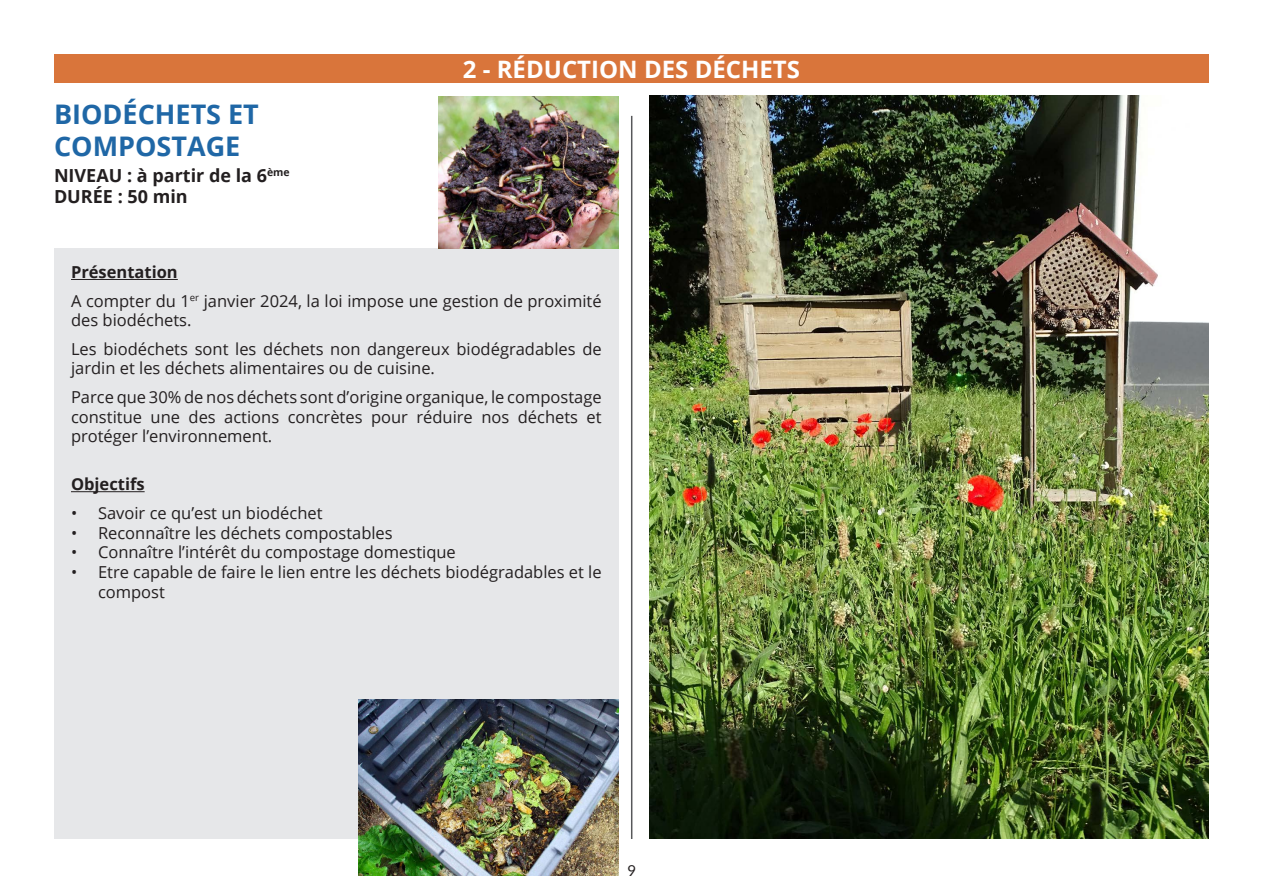
<style>
.page{position:relative;width:1263px;height:893px;background:#fff}
.page>*{position:absolute;margin:0;border:0;box-sizing:border-box;transform-origin:0 0}
.t1{font:700 27px/32.4px "Open Sans";color:#1f67a6}
.t2{font:700 24px "Open Sans";color:#fff}
.t3{font:700 18px "Open Sans";color:#231f20}
.t4{font:16.5px/19.8px "Open Sans";color:#231f20}
.t5{font:700 16.5px "Open Sans";color:#231f20}
.t6{font:15px "Lato";color:#231f20}
</style>
<div class="page">
<div style="left:54px;top:249px;width:565px;height:590px;background:#e6e7e9"></div>
<hr style="left:71px;top:279px;width:107px;height:1px;background:#231f20">
<hr style="left:71px;top:491px;width:74px;height:1px;background:#231f20">
<hr style="left:631px;top:116px;width:1px;height:723px;background:#57585a">
<img style="left:358px;top:699px;width:261px;height:176px">
<img style="left:438px;top:97px;width:181px;height:152px">
<div style="left:54px;top:54px;width:1155px;height:29px;background:#d9753b"></div>
<img style="left:649px;top:96px;width:559px;height:743px">
<p class="t1" style="left:54px;top:97px;width:206px">BIODÉCHETS ET<br>COMPOSTAGE</p>
<p class="t3" style="left:54px;top:162px;width:237px">NIVEAU : à partir de la 6<sup>ème</sup></p>
<p class="t3" style="left:54px;top:184px;width:135px">DURÉE : 50 min</p>
<p class="t2" style="left:463px;top:52px;width:339px">2 - RÉDUCTION DES DÉCHETS</p>
<p class="t5" style="left:71px;top:261px;width:108px">Présentation</p>
<p class="t4" style="left:71px;top:290px;width:532px">A compter du 1<sup>er</sup> janvier 2024, la loi impose une gestion de proximité des biodéchets.</p>
<p class="t4" style="left:71px;top:338px;width:532px">Les biodéchets sont les déchets non dangereux biodégradables de jardin et les déchets alimentaires ou de cuisine.</p>
<p class="t4" style="left:71px;top:386px;width:532px;text-align:justify">Parce que 30% de nos déchets sont d’origine organique, le compostage constitue une des actions concrètes pour réduire nos déchets et protéger l’environnement.</p>
<p class="t5" style="left:71px;top:473px;width:75px">Objectifs</p>
<p class="t4" style="left:71px;top:502px;width:253px">• Savoir ce qu’est un biodéchet</p>
<p class="t4" style="left:71px;top:522px;width:323px">• Reconnaître les déchets compostables</p>
<p class="t4" style="left:71px;top:542px;width:386px">• Connaître l’intérêt du compostage domestique</p>
<p class="t4" style="left:98px;top:562px;width:505px;text-indent:-27px">• Etre capable de faire le lien entre les déchets biodégradables et le compost</p>
<p class="t6" style="left:627px;top:862px;width:10px">9</p>
</div>
